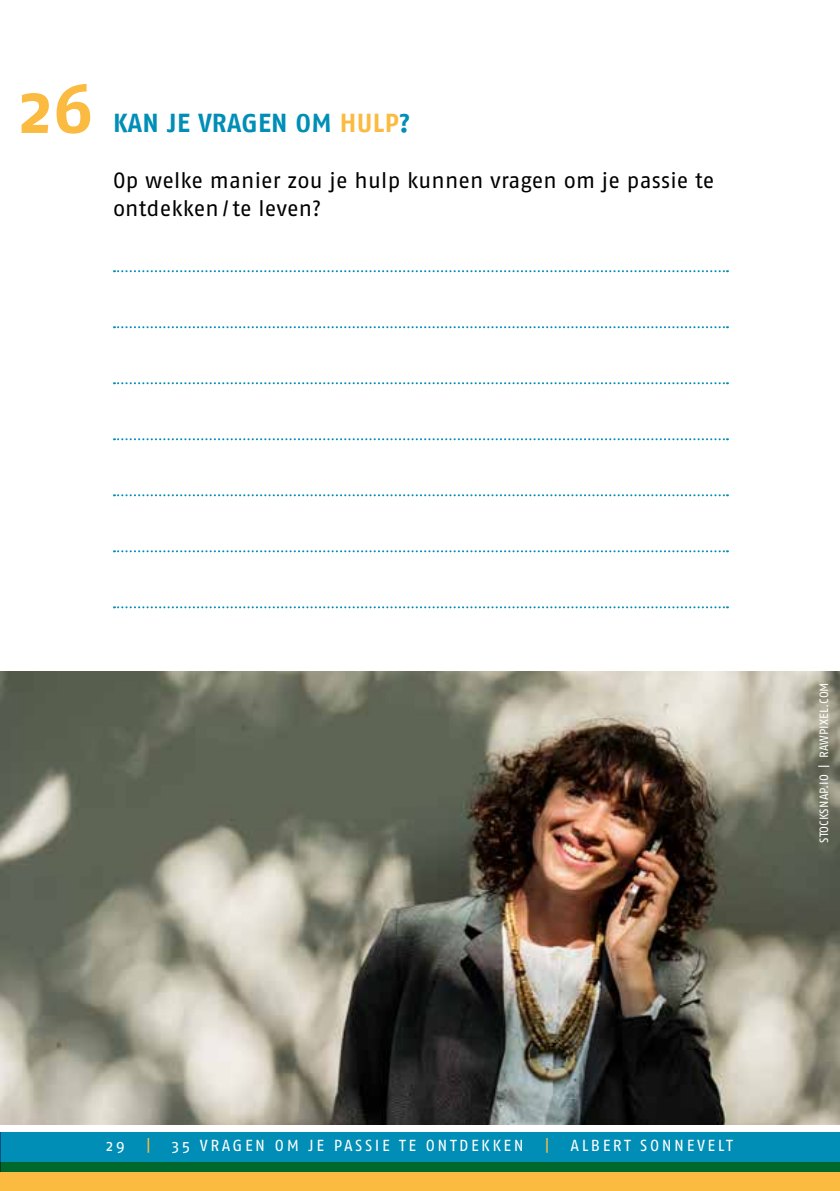
<style>
.page{position:relative;width:840px;height:1191px;background:#fff}
.page>*{position:absolute;margin:0;border:0;box-sizing:border-box;transform-origin:0 0}
.t1{font:700 70px "Fago No";color:#fabb40}
.t2{font:700 26px "Fago No";letter-spacing:.01em;color:#008eb7}
.t3{font:22px/28px "Fago No";letter-spacing:.005em;color:#000}
.t4{font:16px "Fago No";letter-spacing:.16em;color:#fff}
.t5{font:16px "Fago No";color:#fabb40}
.t6{font:12px "Fago No";letter-spacing:.01em;color:#fff}
.s1{color:#fabb40}
</style>
<div class="page">
<div style="left:0;top:1162px;width:839px;height:29px;background:#fabb40"></div>
<svg style="left:0;top:1132px;width:839px;height:39px;background:#008597"></svg>
<svg style="left:114px;top:270px;width:613px;height:2px"></svg>
<svg style="left:114px;top:326px;width:613px;height:2px"></svg>
<svg style="left:114px;top:382px;width:613px;height:2px"></svg>
<svg style="left:114px;top:438px;width:613px;height:2px"></svg>
<svg style="left:114px;top:494px;width:613px;height:2px"></svg>
<svg style="left:114px;top:550px;width:613px;height:2px"></svg>
<svg style="left:114px;top:606px;width:613px;height:2px"></svg>
<img style="left:0;top:671px;width:839px;height:454px">
<h1 class="t1" style="left:19px;top:67px;width:76px">26</h1>
<p class="t2" style="left:113px;top:108px;width:299px">KAN JE VRAGEN OM <span class="s1">HULP</span>?</p>
<p class="t3" style="left:113px;top:166px;width:602px">Op welke manier zou je hulp kunnen vragen om je passie te ontdekken/te leven?</p>
<p class="t6" style="left:816px;top:843px;width:162px;rotate:-90deg">STOCKSNAP.IO | RAWPIXEL.COM</p>
<p class="t4" style="left:106px;top:1136px;width:20px">29</p>
<p class="t5" style="left:146px;top:1136px;width:6px">|</p>
<p class="t4" style="left:172px;top:1136px;width:353px">35 VRAGEN OM JE PASSIE TE ONTDEKKEN</p>
<p class="t5" style="left:544px;top:1136px;width:6px">|</p>
<p class="t4" style="left:570px;top:1136px;width:164px">ALBERT SONNEVELT</p>
</div>
